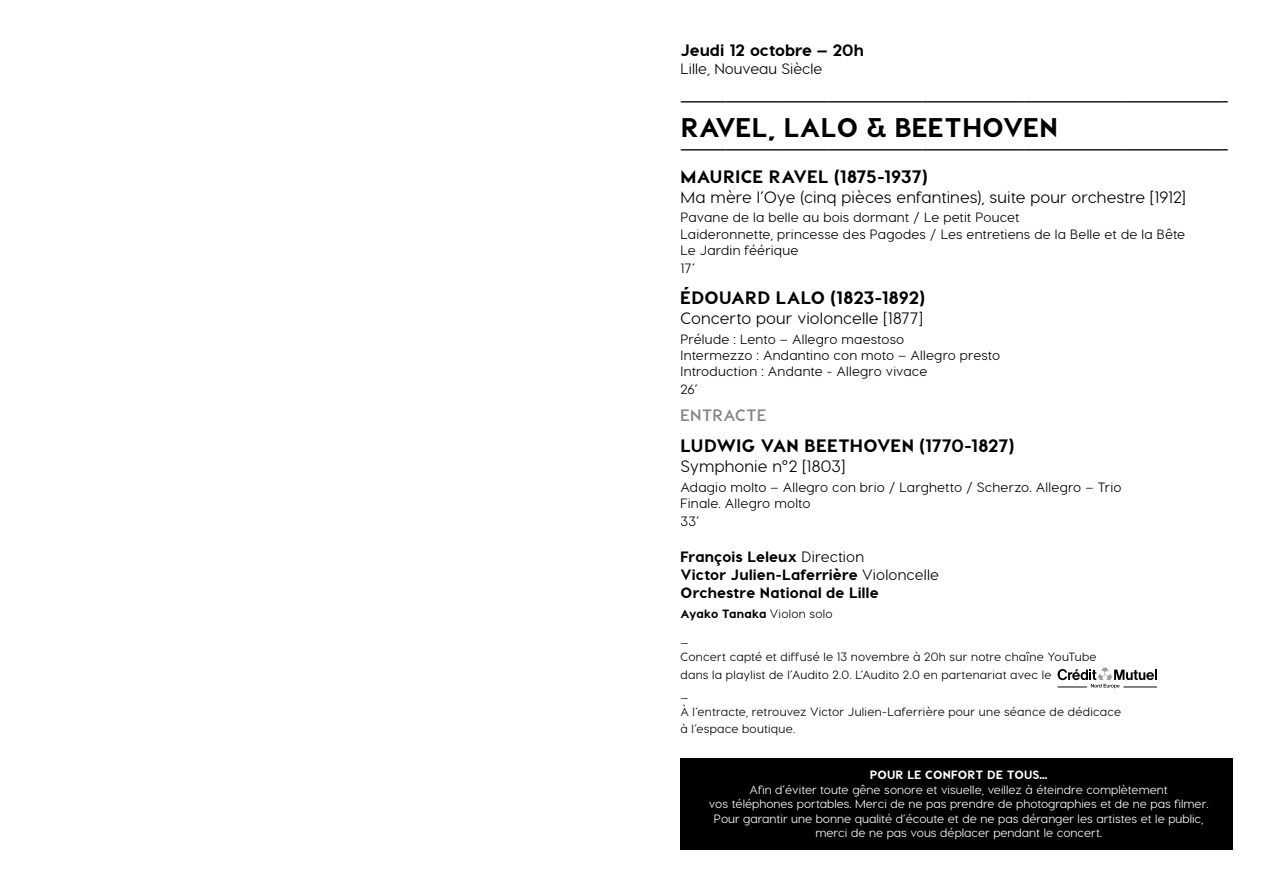
<style>
.page{position:relative;width:1276px;height:893px;background:#fff}
.page>*{position:absolute;margin:0;border:0;box-sizing:border-box;transform-origin:0 0}
.t1{font:800 27px "Visby CF";letter-spacing:.01em;color:#000}
.t2{font:800 18px "Visby CF";letter-spacing:.01em;color:#000}
.t3{font:500 16.5px "Visby CF";letter-spacing:.01em;color:#000}
.t4{font:800 16.5px "Visby CF";color:#000}
.t5{font:700 16.5px "Visby CF";letter-spacing:.005em;color:#878787}
.t6{font:800 15px/18px "Visby CF";letter-spacing:.01em;color:#000}
.t7{font:500 15px "Visby CF";color:#000}
.t8{font:500 13.5px/16.2px "Visby CF";letter-spacing:.015em;color:#000}
.t9{font:500 12px/14.4px "Visby CF";color:#fff;text-align:center}
.t10{font:500 12px/14.4px "Visby CF";letter-spacing:.02em;color:#000}
.t11{font:800 12px "Visby CF";letter-spacing:.01em;color:#fff}
.t12{font:800 12px "Visby CF";letter-spacing:-.01em;color:#000}
.t13{font:800 11.55px "Visby CF";color:#000}
.s1{font-weight:500}
</style>
<div class="page">
<div style="left:680px;top:759px;width:553px;height:91px;background:#000"></div>
<svg style="left:1057px;top:668px;width:100px;height:20px"></svg>
<p class="t4" style="left:680px;top:39px;width:185px">Jeudi 12 octobre — 20h</p>
<p class="t7" style="left:680px;top:59px;width:143px">Lille, Nouveau Siècle</p>
<p class="t13" style="left:680px;top:94px;width:549px">——————————————————————————————————————————————————————————————————————————————————————</p>
<h1 class="t1" style="left:680px;top:110px;width:379px">RAVEL, LALO &amp; BEETHOVEN</h1>
<p class="t13" style="left:680px;top:142px;width:549px">——————————————————————————————————————————————————————————————————————————————————————</p>
<h2 class="t2" style="left:680px;top:165px;width:249px">MAURICE RAVEL (1875-1937)</h2>
<p class="t3" style="left:680px;top:187px;width:506px">Ma mère l’Oye (cinq pièces enfantines), suite pour orchestre [1912]</p>
<p class="t8" style="left:680px;top:209px;width:506px">Pavane de la belle au bois dormant / Le petit Poucet<br>Laideronnette, princesse des Pagodes / Les entretiens de la Belle et de la Bête<br>Le Jardin féérique</p>
<p class="t8" style="left:680px;top:260px;width:16px">17’</p>
<h2 class="t2" style="left:680px;top:286px;width:246px">ÉDOUARD LALO (1823-1892)</h2>
<p class="t3" style="left:680px;top:308px;width:244px">Concerto pour violoncelle [1877]</p>
<p class="t8" style="left:680px;top:331px;width:321px">Prélude : Lento – Allegro maestoso<br>Intermezzo : Andantino con moto – Allegro presto<br>Introduction : Andante - Allegro vivace</p>
<p class="t8" style="left:680px;top:381px;width:19px">26’</p>
<p class="t5" style="left:680px;top:405px;width:87px">ENTRACTE</p>
<h2 class="t2" style="left:680px;top:434px;width:335px">LUDWIG VAN BEETHOVEN (1770-1827)</h2>
<p class="t3" style="left:680px;top:456px;width:166px">Symphonie n°2 [1803]</p>
<p class="t8" style="left:680px;top:479px;width:442px">Adagio molto – Allegro con brio / Larghetto / Scherzo. Allegro – Trio<br>Finale. Allegro molto</p>
<p class="t8" style="left:680px;top:513px;width:20px">33’</p>
<p class="t6" style="left:680px;top:548px;width:260px">François Leleux <span class="s1">Direction<br></span>Victor Julien-Laferrière <span class="s1">Violoncelle<br></span>Orchestre National de Lille</p>
<p class="t12" style="left:680px;top:606px;width:154px">Ayako Tanaka <span class="s1">Violon solo</span></p>
<p class="t10" style="left:680px;top:635px;width:418px">—<br>Concert capté et diffusé le 13 novembre à 20h sur notre chaîne YouTube</p>
<p class="t10" style="left:680px;top:664px;width:372px;line-height:22.5px">dans la playlist de l’Audito 2.0. L’Audito 2.0 en partenariat avec le —</p>
<p class="t10" style="left:680px;top:704px;width:442px;line-height:16.5px">À l’entracte, retrouvez Victor Julien-Laferrière pour une séance de dédicace à l’espace boutique.</p>
<p class="t11" style="left:870px;top:767px;width:179px">POUR LE CONFORT DE TOUS...</p>
<p class="t9" style="left:709px;top:782px;width:501px">Afin d’éviter toute gêne sonore et visuelle, veillez à éteindre complètement<br>vos téléphones portables. Merci de ne pas prendre de photographies et de ne pas filmer.<br>Pour garantir une bonne qualité d’écoute et de ne pas déranger les artistes et le public, merci de ne pas vous déplacer pendant le concert.</p>
</div>
